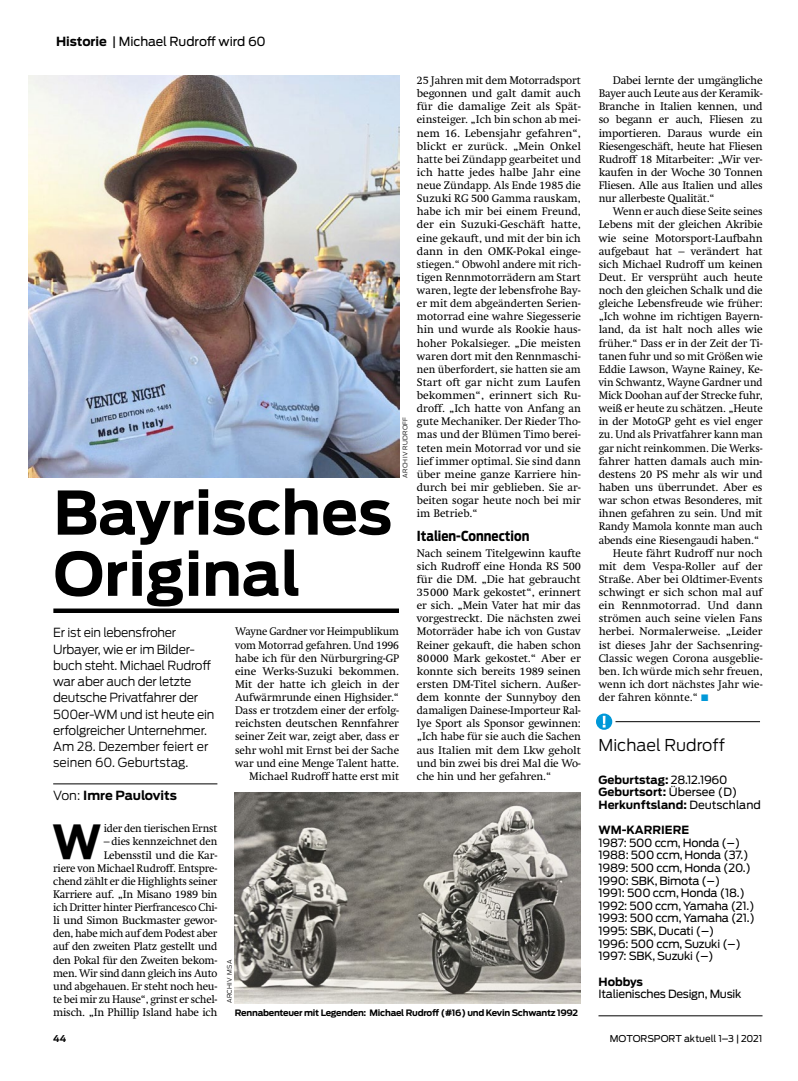
<style>
.page{position:relative;width:798px;height:1081px;background:#fff}
.page>*{position:absolute;margin:0;border:0;box-sizing:border-box;transform-origin:0 0}
.t1{font:700 59.62px/61.1px "Antenna";color:#000}
.t2{font:700 46.62px "Antenna";color:#000}
.t3{font:300 16.25px "Antenna";color:#000}
.t4{font:700 13.75px "Antenna Condensed";color:#000}
.t5{font:300 12.5px/16.2px "Antenna";letter-spacing:-.02em;color:#000}
.t6{font:12.5px "Antenna";letter-spacing:-.01em;color:#000}
.t7{font:700 12.5px "Antenna";color:#000}
.t8{font:11.25px/13.1px "Swift LT Std";letter-spacing:-.01em;color:#000;text-align:justify}
.t9{font:11.25px/13.1px "Swift LT Std";letter-spacing:-.01em;color:#000;text-align:right;scale:.96 1}
.t10{font:11.25px/13.1px "Swift LT Std";letter-spacing:-.01em;color:#000;text-align:right;scale:.95 1}
.t11{font:11.25px/12.6px "Antenna";letter-spacing:-.02em;color:#000}
.t12{font:700 11.25px/12.6px "Antenna";color:#000}
.t13{font:9.38px "Antenna";color:#000}
.t14{font:700 9.38px "Antenna";color:#000}
.t15{font:700 8.75px "Antenna";letter-spacing:-.025em;color:#000}
.t16{font:300 6.25px "Antenna";letter-spacing:.05em;color:#000}
.s1{font-weight:700}
.s2{font-weight:300}
.s3{color:#0098d8}
.s4{font-weight:400}
</style>
<div class="page">
<img style="left:28px;top:76px;width:371px;height:402px">
<hr style="left:598px;top:1015px;width:164px;height:1px;background:#000">
<hr style="left:615px;top:721px;width:144px;height:1px;background:#000">
<svg style="left:595px;top:713px;width:17px;height:17px"></svg>
<svg style="left:602px;top:716px;width:3px;height:11px"></svg>
<img style="left:235px;top:793px;width:345px;height:210px">
<hr style="left:53px;top:783px;width:164px;height:1px;background:#000">
<div style="left:53px;top:608px;width:346px;height:5px;background:#000"></div>
<p class="t6" style="left:56px;top:34px;width:211px"><span class="s1">Historie</span> | Michael Rudroff wird 60</p>
<p class="t8" style="left:417px;top:74px;width:165px">25 Jahren mit dem Motorradsport begonnen und galt damit auch für die damalige Zeit als Spät&shy;einsteiger. „Ich bin schon ab mei&shy;nem 16. Lebensjahr gefahren“, blickt er zurück. „Mein Onkel hatte bei Zündapp gearbeitet und ich hatte jedes halbe Jahr eine neue Zündapp. Als Ende 1985 die Suzuki RG 500 Gamma rauskam, habe ich mir bei einem Freund, der ein Suzuki-Geschäft hatte, eine gekauft, und mit der bin ich dann in den OMK-Pokal einge&shy;stiegen.“ Obwohl andere mit rich&shy;tigen Rennmotorrädern am Start waren, legte der lebensfrohe Bay&shy;er mit dem abgeänderten Serien&shy;motorrad eine wahre Siegesserie hin und wurde als Rookie haus&shy;hoher Pokalsieger. „Die meisten waren dort mit den Rennmaschi&shy;nen überfordert, sie hatten sie am Start oft gar nicht zum Laufen bekommen“, erinnert sich Ru&shy;droff. „Ich hatte von Anfang an gute Mechaniker. Der Rieder Tho&shy;mas und der Blümen Timo berei&shy;teten mein Motorrad vor und sie lief immer optimal. Sie sind dann über meine ganze Karriere hin&shy;durch bei mir geblieben. Sie ar&shy;beiten sogar heute noch bei mir im Betrieb.“</p>
<p class="t4" style="left:417px;top:527px;width:114px">Italien-Connection</p>
<p class="t8" style="left:417px;top:546px;width:165px">Nach seinem Titelgewinn kaufte sich Rudroff eine Honda RS 500 für die DM. „Die hat gebraucht 35000 Mark gekostet“, erinnert er sich. „Mein Vater hat mir das vorgestreckt. Die nächsten zwei Motorräder habe ich von Gustav Reiner gekauft, die haben schon 80000 Mark gekostet.“ Aber er konnte sich bereits 1989 seinen ersten DM-Titel sichern. Außer&shy;dem konnte der Sunnyboy den damaligen Dainese-Importeur Ral&shy;lye Sport als Sponsor gewinnen: „Ich habe für sie auch die Sachen aus Italien mit dem Lkw geholt und bin zwei bis drei Mal die Wo&shy;che hin und her gefahren.“</p>
<p class="t16" style="left:401px;top:478px;width:63px;rotate:-90deg">ARCHIV RUDROFF</p>
<h1 class="t1" style="left:53px;top:483px;width:340px">Bayrisches<br>Original</h1>
<p class="t10" style="left:235px;top:625px;width:174px">Wayne Gardner vor Heimpublikum vom Motorrad gefahren. Und 1996 habe ich für den Nürburgring-GP eine Werks-Suzuki bekommen.<br>Mit der hatte ich gleich in der<br>Aufwärmrunde einen Highsider.“<br>Dass er trotzdem einer der erfolg&shy;reichsten deutschen Rennfahrer seiner Zeit war, zeigt aber, dass er sehr wohl mit Ernst bei der Sache war und eine Menge Talent hatte.<br>Michael Rudroff hatte erst mit</p>
<p class="t5" style="left:53px;top:624px;width:163px">Er ist ein lebensfroher<br>Urbayer, wie er im Bilder&shy;buch steht. Michael Rudroff war aber auch der letzte deutsche Privatfahrer der<br>500er-WM und ist heute ein erfolgreicher Unternehmer.<br>Am 28. Dezember feiert er seinen 60. Geburtstag.</p>
<p class="t7" style="left:53px;top:788px;width:125px"><span class="s2">Von:</span> Imre Paulovits</p>
<h2 class="t2" style="left:52px;top:814px;width:51px">W</h2>
<p class="t9" style="left:104px;top:822px;width:120px">ider den tierischen Ernst</p>
<p class="t9" style="left:53px;top:835px;width:172px">– dies kennzeichnet den<br>Lebensstil und die Kar-<br>riere von Michael Rudroff. Entspre&shy;chend zählt er die Highlights seiner<br>Karriere auf. „In Misano 1989 bin ich Dritter hinter Pierfrancesco Chi&shy;li und Simon Buckmaster gewor&shy;den, habe mich auf dem Podest aber auf den zweiten Platz gestellt und den Pokal für den Zweiten bekom&shy;men. Wir sind dann gleich ins Auto und abgehauen. Er steht noch heu&shy;te bei mir zu Hause“, grinst er schel&shy;misch. „In Phillip Island habe ich</p>
<p class="t16" style="left:225px;top:1003px;width:45px;rotate:-90deg">ARCHIV MSA</p>
<p class="t15" style="left:235px;top:1007px;width:344px">Rennabenteuer mit Legenden: Michael Rudroff (#16) und Kevin Schwantz 1992</p>
<p class="t8" style="left:598px;top:74px;width:165px;text-indent:14px">Dabei lernte der umgängliche Bayer auch Leute aus der Keramik-Branche in Italien kennen, und so begann er auch, Fliesen zu importieren. Daraus wurde ein Riesengeschäft, heute hat Fliesen Rudroff 18 Mitarbeiter: „Wir ver&shy;kaufen in der Woche 30 Tonnen Fliesen. Alle aus Italien und alles nur allerbeste Qualität.“</p>
<p class="t8" style="left:612px;top:205px;width:151px">Wenn er auch diese Seite seines</p>
<p class="t8" style="left:598px;top:218px;width:165px">Lebens mit der gleichen Akribie</p>
<p class="t8" style="left:598px;top:231px;width:165px">wie seine Motorsport-Laufbahn</p>
<p class="t8" style="left:598px;top:244px;width:165px">aufgebaut hat – verändert hat</p>
<p class="t8" style="left:598px;top:258px;width:165px">sich Michael Rudroff um keinen</p>
<p class="t8" style="left:598px;top:271px;width:165px">Deut. Er versprüht auch heute</p>
<p class="t8" style="left:598px;top:284px;width:165px">noch den gleichen Schalk und die</p>
<p class="t8" style="left:598px;top:297px;width:165px">gleiche Lebensfreude wie früher:</p>
<p class="t8" style="left:598px;top:310px;width:165px">„Ich wohne im richtigen Bayern-</p>
<p class="t8" style="left:598px;top:323px;width:165px">land, da ist halt noch alles wie</p>
<p class="t8" style="left:598px;top:336px;width:165px">früher.“ Dass er in der Zeit der Ti-</p>
<p class="t8" style="left:598px;top:349px;width:165px">tanen fuhr und so mit Größen wie</p>
<p class="t8" style="left:598px;top:363px;width:165px">Eddie Lawson, Wayne Rainey, Ke-</p>
<p class="t9" style="left:598px;top:376px;width:172px">vin Schwantz, Wayne Gardner und</p>
<p class="t8" style="left:598px;top:389px;width:165px">Mick Doohan auf der Strecke fuhr,</p>
<p class="t8" style="left:598px;top:402px;width:165px">weiß er heute zu schätzen. „Heute</p>
<p class="t8" style="left:598px;top:415px;width:165px">in der MotoGP geht es viel enger</p>
<p class="t9" style="left:598px;top:428px;width:172px">zu. Und als Privatfahrer kann man</p>
<p class="t9" style="left:598px;top:441px;width:172px">gar nicht reinkommen. Die Werks-</p>
<p class="t8" style="left:598px;top:454px;width:165px">fahrer hatten damals auch min-</p>
<p class="t8" style="left:598px;top:468px;width:165px">destens 20 PS mehr als wir und</p>
<p class="t8" style="left:598px;top:481px;width:165px">haben uns überrundet. Aber es</p>
<p class="t8" style="left:598px;top:494px;width:165px">war schon etwas Besonderes, mit</p>
<p class="t8" style="left:598px;top:507px;width:165px">ihnen gefahren zu sein. Und mit</p>
<p class="t8" style="left:598px;top:520px;width:165px">Randy Mamola konnte man auch</p>
<p class="t8" style="left:598px;top:533px;width:162px">abends eine Riesengaudi haben.“</p>
<p class="t8" style="left:612px;top:546px;width:151px">Heute fährt Rudroff nur noch</p>
<p class="t8" style="left:598px;top:559px;width:165px">mit dem Vespa-Roller auf der</p>
<p class="t8" style="left:598px;top:573px;width:165px">Straße. Aber bei Oldtimer-Events</p>
<p class="t8" style="left:598px;top:586px;width:165px">schwingt er sich schon mal auf</p>
<p class="t8" style="left:598px;top:599px;width:165px">ein Rennmotorrad. Und dann</p>
<p class="t8" style="left:598px;top:612px;width:165px">strömen auch seine vielen Fans</p>
<p class="t8" style="left:598px;top:625px;width:165px">herbei. Normalerweise. „Leider</p>
<p class="t8" style="left:598px;top:638px;width:165px">ist dieses Jahr der Sachsenring-</p>
<p class="t8" style="left:598px;top:651px;width:165px">Classic wegen Corona ausgeblie-</p>
<p class="t8" style="left:598px;top:664px;width:165px">ben. Ich würde mich sehr freuen,</p>
<p class="t8" style="left:598px;top:678px;width:165px">wenn ich dort nächstes Jahr wie-</p>
<p class="t8" style="left:598px;top:691px;width:111px">der fahren könnte.“ <span class="s3">■</span></p>
<h3 class="t3" style="left:598px;top:735px;width:128px">Michael Rudroff</h3>
<p class="t12" style="left:598px;top:773px;width:164px">Geburtstag: <span class="s4">28.12.1960<br></span>Geburtsort: <span class="s4">Übersee (D)<br></span>Herkunftsland: <span class="s4">Deutschland</span></p>
<p class="t12" style="left:598px;top:823px;width:92px">WM-KARRIERE</p>
<p class="t11" style="left:598px;top:836px;width:158px">1987: 500 ccm, Honda (–)<br>1988: 500 ccm, Honda (37.)<br>1989: 500 ccm, Honda (20.)<br>1990: SBK, Bimota (–)<br>1991: 500 ccm, Honda (18.)<br>1992: 500 ccm, Yamaha (21.)<br>1993: 500 ccm, Yamaha (21.)<br>1995: SBK, Ducati (–)<br>1996: 500 ccm, Suzuki (–)<br>1997: SBK, Suzuki (–)</p>
<p class="t12" style="left:598px;top:975px;width:46px">Hobbys</p>
<p class="t11" style="left:598px;top:988px;width:144px">Italienisches Design, Musik</p>
<p class="t14" style="left:53px;top:1033px;width:15px">44</p>
<p class="t13" style="left:609px;top:1033px;width:154px">MOTORSPORT aktuell 1–3 | 2021</p>
</div>
